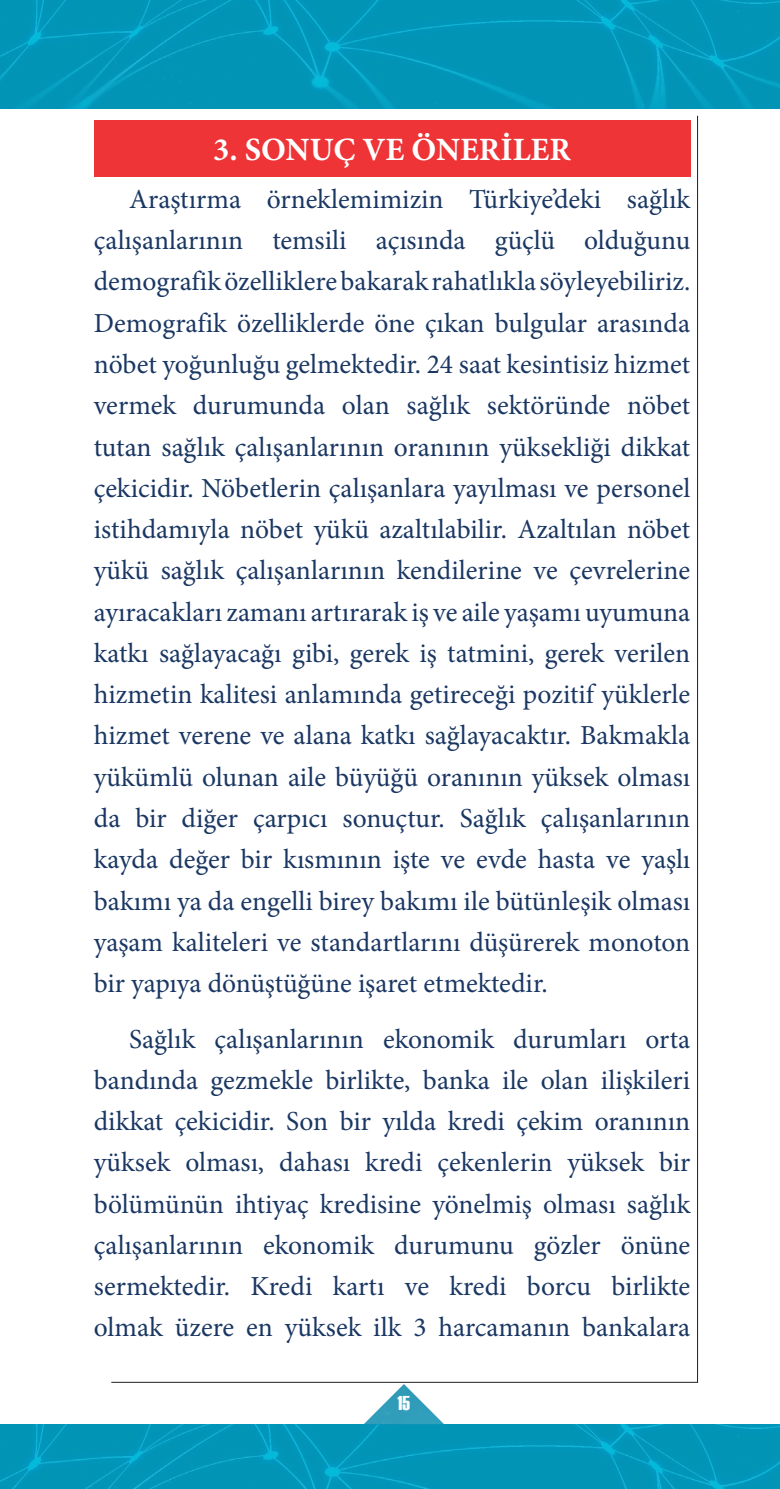
<style>
.page{position:relative;width:780px;height:1489px;background:#fff}
.page>*{position:absolute;margin:0;border:0;box-sizing:border-box;transform-origin:0 0}
.t1{font:700 32.5px "Minion Pro";color:#fff}
.t2{font:27.5px/41.2px "Minion Pro";letter-spacing:-.005em;color:#1a3763;text-align:justify}
.t3{font:20px "Haettenschweiler";color:#fff}
</style>
<div class="page">
<img style="left:0;top:0;width:780px;height:109px">
<img style="left:0;top:1424px;width:780px;height:64px">
<img style="left:364px;top:1384px;width:80px;height:40px">
<div style="left:94px;top:120px;width:596px;height:57px;background:#ee3436"></div>
<p class="t1" style="left:213px;top:127px;width:359px">3. SONUÇ VE ÖNERİLER</p>
<p class="t2" style="left:94px;top:179px;width:598px;text-indent:35px">Araştırma örneklemimizin Türkiye’deki sağlık çalışanlarının temsili açısında güçlü olduğunu demografik özelliklere bakarak rahatlıkla söyleyebiliriz.<br>Demografik özelliklerde öne çıkan bulgular arasında nöbet yoğunluğu gelmektedir. 24 saat kesintisiz hizmet vermek durumunda olan sağlık sektöründe nöbet tutan sağlık çalışanlarının oranının yüksekliği dikkat çekicidir. Nöbetlerin çalışanlara yayılması ve personel istihdamıyla nöbet yükü azaltılabilir. Azaltılan nöbet yükü sağlık çalışanlarının kendilerine ve çevrelerine ayıracakları zamanı artırarak iş ve aile yaşamı uyumuna katkı sağlayacağı gibi, gerek iş tatmini, gerek verilen hizmetin kalitesi anlamında getireceği pozitif yüklerle hizmet verene ve alana katkı sağlayacaktır. Bakmakla yükümlü olunan aile büyüğü oranının yüksek olması da bir diğer çarpıcı sonuçtur. Sağlık çalışanlarının kayda değer bir kısmının işte ve evde hasta ve yaşlı bakımı ya da engelli birey bakımı ile bütünleşik olması yaşam kaliteleri ve standartlarını düşürerek monoton bir yapıya dönüştüğüne işaret etmektedir.</p>
<p class="t2" style="left:94px;top:1018px;width:598px;text-indent:35px">Sağlık çalışanlarının ekonomik durumları orta bandında gezmekle birlikte, banka ile olan ilişkileri dikkat çekicidir. Son bir yılda kredi çekim oranının yüksek olması, dahası kredi çekenlerin yüksek bir bölümünün ihtiyaç kredisine yönelmiş olması sağlık çalışanlarının ekonomik durumunu gözler önüne sermektedir. Kredi kartı ve kredi borcu birlikte olmak üzere en yüksek ilk 3 harcamanın bankalara</p>
<p class="t3" style="left:397px;top:1388px;width:14px">15</p>
</div>
